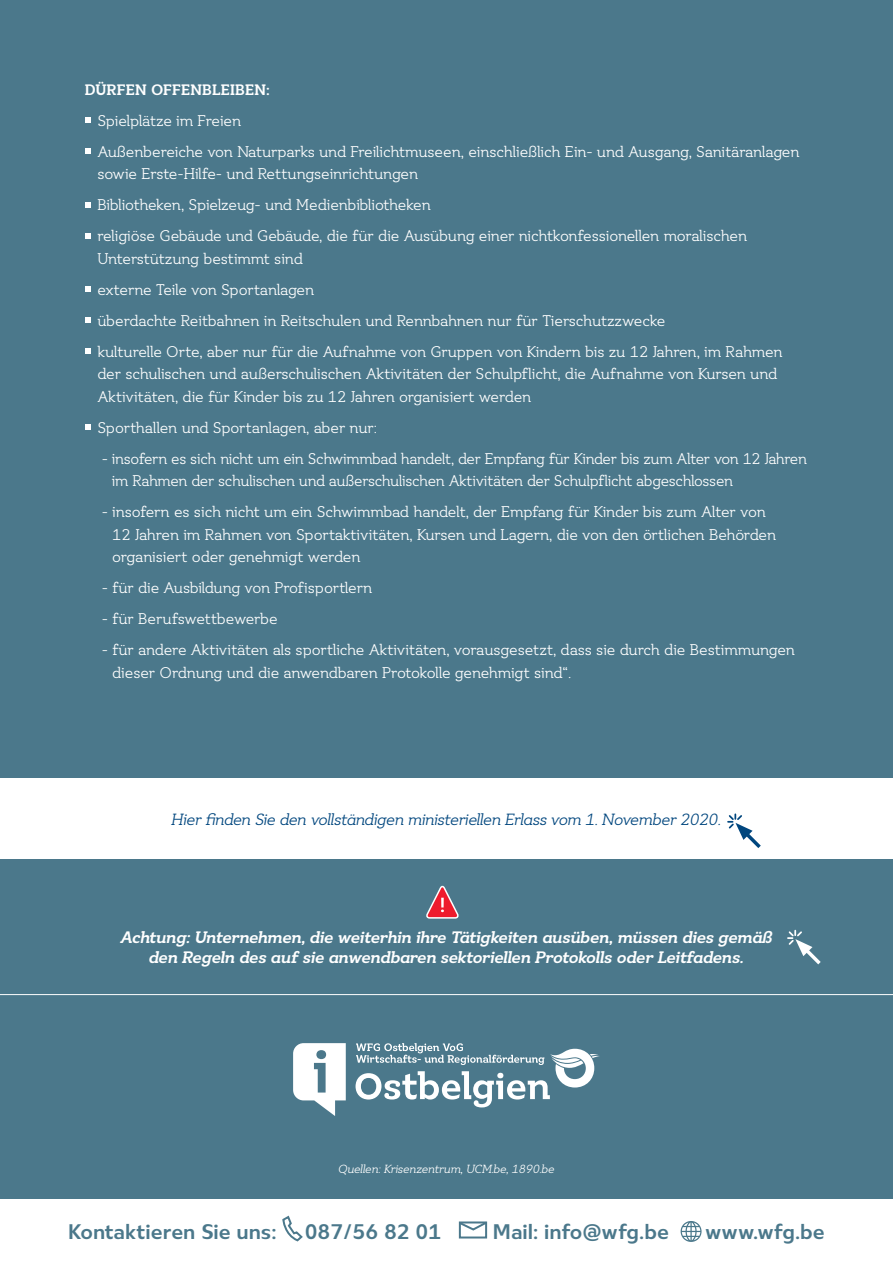
<style>
.page{position:relative;width:893px;height:1263px;background:#fff}
.page>*{position:absolute;margin:0;border:0;box-sizing:border-box;transform-origin:0 0}
.t1{font:700 21.9px "Ostbe Sans Office";color:#4b788b}
.t2{font:italic 700 17.25px/20.7px "Ostbe Sans Office";letter-spacing:-.025em;color:#fff;text-align:center}
.t3{font:italic 16.5px "Ostbe Sans Office";letter-spacing:-.025em;color:#00467e}
.t4{font:15.75px/31px "Ostbe Serif Office";letter-spacing:-.02em;color:#fff}
.t5{font:700 15.75px "Ostbe Serif Office";letter-spacing:.005em;color:#fff}
.t6{font:italic 12px "Ostbe Sans Office";letter-spacing:-.01em;color:#fff}
</style>
<div class="page">
<div style="left:0;top:0;width:893px;height:1198px;background:#4b788b"></div>
<svg style="left:282px;top:1215px;width:21px;height:27px"></svg>
<div style="left:459px;top:1221px;width:28px;height:17px;border:2px solid #4b788b"></div>
<svg style="left:458px;top:1221px;width:30px;height:11px"></svg>
<svg style="left:681px;top:1221px;width:21px;height:21px"></svg>
<svg style="left:85px;top:118px;width:5px;height:5px"></svg>
<svg style="left:85px;top:149px;width:5px;height:5px"></svg>
<svg style="left:85px;top:202px;width:5px;height:6px"></svg>
<svg style="left:85px;top:233px;width:5px;height:6px"></svg>
<svg style="left:85px;top:287px;width:5px;height:5px"></svg>
<svg style="left:85px;top:318px;width:5px;height:5px"></svg>
<svg style="left:85px;top:349px;width:5px;height:5px"></svg>
<svg style="left:85px;top:425px;width:5px;height:5px"></svg>
<div style="left:0;top:778px;width:893px;height:81px;background:#fff"></div>
<hr style="left:0;top:994px;width:893px;height:1px;background:#fff">
<svg style="left:727px;top:813px;width:34px;height:35px"></svg>
<svg style="left:787px;top:930px;width:34px;height:35px"></svg>
<svg style="left:293px;top:1043px;width:53px;height:73px"></svg>
<svg style="left:356px;top:1043px;width:244px;height:64px"></svg>
<svg style="left:426px;top:886px;width:33px;height:33px"></svg>
<p class="t5" style="left:85px;top:81px;width:187px">DÜRFEN OFFENBLEIBEN:</p>
<p class="t4" style="left:97px;top:106px;width:704px">Spielplätze im Freien<br>Außenbereiche von Naturparks und Freilichtmuseen, einschließlich Ein- und Ausgang, Sanitäranlagen</p>
<p class="t4" style="left:97px;top:159px;width:651px">sowie Erste-Hilfe- und Rettungseinrichtungen<br>Bibliotheken, Spielzeug- und Medienbibliotheken<br>religiöse Gebäude und Gebäude, die für die Ausübung einer nichtkonfessionellen moralischen</p>
<p class="t4" style="left:97px;top:244px;width:687px">Unterstützung bestimmt sind<br>externe Teile von Sportanlagen<br>überdachte Reitbahnen in Reitschulen und Rennbahnen nur für Tierschutzzwecke<br>kulturelle Orte, aber nur für die Aufnahme von Gruppen von Kindern bis zu 12 Jahren, im Rahmen</p>
<p class="t4" style="left:97px;top:364px;width:681px;line-height:22.5px">der schulischen und außerschulischen Aktivitäten der Schulpflicht, die Aufnahme von Kursen und<br>Aktivitäten, die für Kinder bis zu 12 Jahren organisiert werden</p>
<p class="t4" style="left:97px;top:413px;width:281px">Sporthallen und Sportanlagen, aber nur:</p>
<p class="t4" style="left:112px;top:448px;width:697px;line-height:22.5px;text-indent:-10px">- insofern es sich nicht um ein Schwimmbad handelt, der Empfang für Kinder bis zum Alter von 12 Jahren im Rahmen der schulischen und außerschulischen Aktivitäten der Schulpflicht abgeschlossen</p>
<p class="t4" style="left:112px;top:502px;width:666px;line-height:22.5px;text-indent:-11px">- insofern es sich nicht um ein Schwimmbad handelt, der Empfang für Kinder bis zum Alter von<br>12 Jahren im Rahmen von Sportaktivitäten, Kursen und Lagern, die von den örtlichen Behörden organisiert oder genehmigt werden</p>
<p class="t4" style="left:102px;top:573px;width:272px">- für die Ausbildung von Profisportlern</p>
<p class="t4" style="left:102px;top:604px;width:178px">- für Berufswettbewerbe</p>
<p class="t4" style="left:112px;top:640px;width:684px;line-height:22.5px;text-indent:-11px">- für andere Aktivitäten als sportliche Aktivitäten, vorausgesetzt, dass sie durch die Bestimmungen dieser Ordnung und die anwendbaren Protokolle genehmigt sind“.</p>
<p class="t3" style="left:172px;top:810px;width:551px">Hier finden Sie den vollständigen ministeriellen Erlass vom 1. November 2020.</p>
<p class="t2" style="left:120px;top:927px;width:654px">Achtung: Unternehmen, die weiterhin ihre Tätigkeiten ausüben, müssen dies gemäß den Regeln des auf sie anwendbaren sektoriellen Protokolls oder Leitfadens.</p>
<p class="t6" style="left:338px;top:1162px;width:218px">Quellen: Krisenzentrum, UCM.be, 1890.be</p>
<h1 class="t1" style="left:68px;top:1219px;width:210px">Kontaktieren Sie uns:</h1>
<h1 class="t1" style="left:305px;top:1219px;width:138px">087/56 82 01</h1>
<h1 class="t1" style="left:493px;top:1219px;width:177px">Mail: info@wfg.be</h1>
<h1 class="t1" style="left:705px;top:1219px;width:121px">www.wfg.be</h1>
</div>
